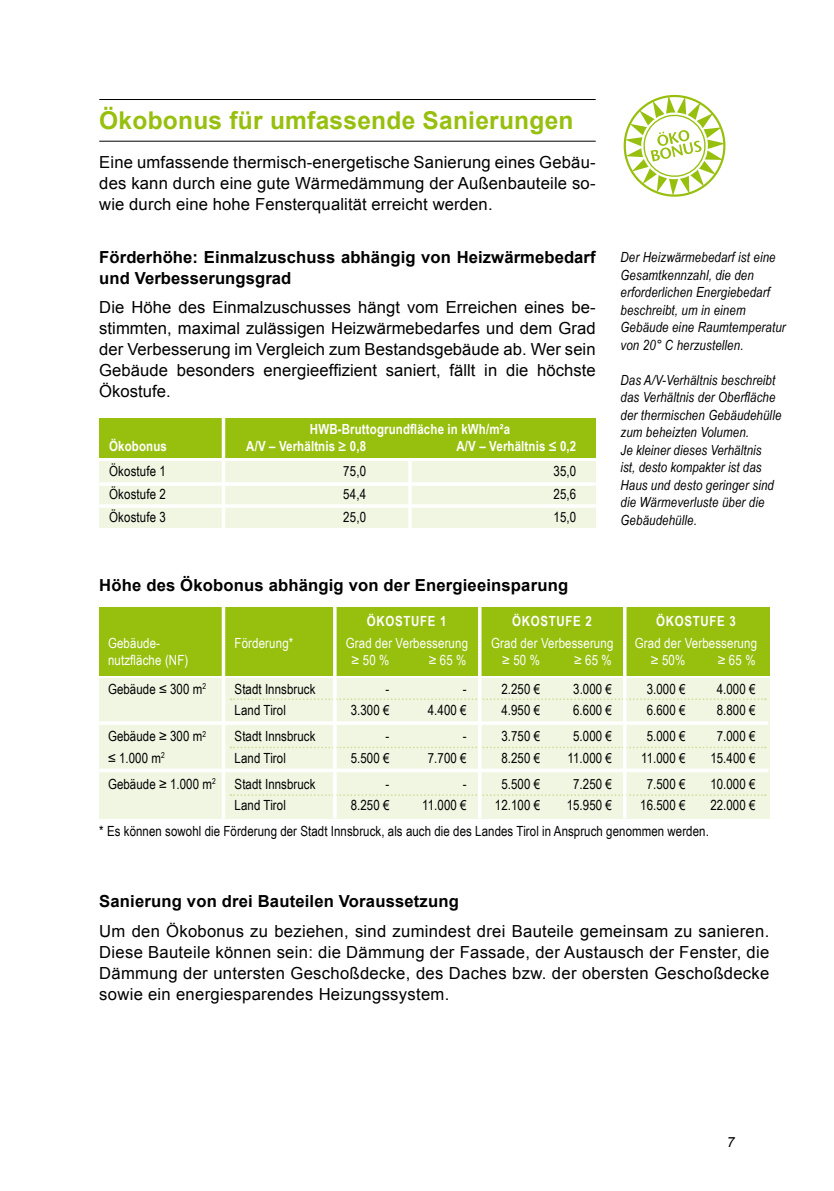
<style>
.page{position:relative;width:834px;height:1191px;background:#fff}
.page>*{position:absolute;margin:0;border:0;box-sizing:border-box;transform-origin:0 0}
.t1{font:700 24.5px "Arial";letter-spacing:.01em;color:#97bf0d}
.t2{font:16.62px/21px "Arial";letter-spacing:.005em;color:#000;text-align:justify}
.t3{font:700 16.62px/21px "Arial";letter-spacing:.01em;color:#000}
.t4{font:14px "Arial Narrow";letter-spacing:.005em;color:#000}
.t5{font:italic 14px/17.5px "Arial Narrow";letter-spacing:.01em;color:#000}
.t6{font:14px "Arial Narrow";letter-spacing:.01em;color:#fff}
.t7{font:700 14px "Arial Narrow";letter-spacing:.01em;color:#fff}
.t8{font:700 14px "Arial Narrow";letter-spacing:.05em;color:#fff}
.t9{font:italic 14px "Arial";color:#000}
</style>
<div class="page">
<div style="left:99px;top:418px;width:496px;height:40px;background:#97bf0d"></div>
<div style="left:99px;top:461px;width:496px;height:66px;background:#f1f6e3"></div>
<hr style="left:99px;top:482px;width:496px;height:4px;background:#fff">
<hr style="left:99px;top:504px;width:496px;height:4px;background:#fff">
<svg style="left:623px;top:94px;width:103px;height:103px"></svg>
<hr style="left:99px;top:99px;width:496px;height:1px;background:#000">
<hr style="left:99px;top:141px;width:496px;height:1px;background:#000">
<div style="left:99px;top:606px;width:670px;height:69px;background:#97bf0d"></div>
<div style="left:99px;top:678px;width:670px;height:140px;background:#f1f6e3"></div>
<svg style="left:99px;top:768px;width:669px;height:4px;fill:#fff"></svg>
<svg style="left:230px;top:698px;width:535px;height:2px"></svg>
<svg style="left:230px;top:746px;width:535px;height:2px"></svg>
<svg style="left:230px;top:794px;width:535px;height:2px"></svg>
<hr style="left:99px;top:721px;width:669px;height:4px;background:#fff">
<hr style="left:478px;top:601px;width:3px;height:217px;background:#fff">
<hr style="left:623px;top:601px;width:3px;height:217px;background:#fff">
<hr style="left:222px;top:601px;width:3px;height:218px;background:#fff">
<hr style="left:333px;top:601px;width:3px;height:217px;background:#fff">
<hr style="left:408px;top:458px;width:4px;height:73px;background:#fff">
<hr style="left:222px;top:413px;width:3px;height:129px;background:#fff">
<h1 class="t1" style="left:99px;top:105px;width:475px">Ökobonus für umfassende Sanierungen</h1>
<p class="t2" style="left:99px;top:152px;width:497px">Eine umfassende thermisch-energetische Sanierung eines Gebäu&shy;des kann durch eine gute Wärmedämmung der Außenbauteile so&shy;wie durch eine hohe Fensterqualität erreicht werden.</p>
<p class="t3" style="left:99px;top:247px;width:498px">Förderhöhe: Einmalzuschuss abhängig von Heizwärmebedarf und Verbesserungsgrad</p>
<p class="t2" style="left:99px;top:297px;width:498px">Die Höhe des Einmalzuschusses hängt vom Erreichen eines be&shy;stimmten, maximal zulässigen Heizwärmebedarfes und dem Grad der Verbesserung im Vergleich zum Bestandsgebäude ab. Wer sein Gebäude besonders energieeffizient saniert, fällt in die höchste Ökostufe.</p>
<p class="t7" style="left:310px;top:418px;width:201px">HWB-Bruttogrundfläche in kWh/m²a</p>
<p class="t7" style="left:109px;top:435px;width:59px">Ökobonus</p>
<p class="t7" style="left:246px;top:435px;width:121px">A/V – Verhältnis ≥ 0,8</p>
<p class="t7" style="left:456px;top:435px;width:121px">A/V – Verhältnis ≤ 0,2</p>
<p class="t4" style="left:109px;top:461px;width:58px">Ökostufe 1</p>
<p class="t4" style="left:343px;top:461px;width:24px">75,0</p>
<p class="t4" style="left:553px;top:461px;width:24px">35,0</p>
<p class="t4" style="left:109px;top:483px;width:58px">Ökostufe 2</p>
<p class="t4" style="left:343px;top:483px;width:24px">54,4</p>
<p class="t4" style="left:553px;top:483px;width:24px">25,6</p>
<p class="t4" style="left:109px;top:506px;width:58px">Ökostufe 3</p>
<p class="t4" style="left:343px;top:506px;width:24px">25,0</p>
<p class="t4" style="left:553px;top:506px;width:24px">15,0</p>
<p class="t5" style="left:620px;top:248px;width:167px">Der Heizwärmebedarf ist eine<br>Gesamtkennzahl, die den erforderlichen Energiebedarf beschreibt, um in einem<br>Gebäude eine Raumtemperatur von 20° C herzustellen.</p>
<p class="t5" style="left:620px;top:371px;width:162px">Das A/V-Verhältnis beschreibt das Verhältnis der Oberfläche der thermischen Gebäudehülle zum beheizten Volumen.<br>Je kleiner dieses Verhältnis<br>ist, desto kompakter ist das<br>Haus und desto geringer sind die Wärmeverluste über die<br>Gebäudehülle.</p>
<p class="t3" style="left:99px;top:575px;width:470px">Höhe des Ökobonus abhängig von der Energieeinsparung</p>
<p class="t8" style="left:367px;top:611px;width:81px">ÖKOSTUFE 1</p>
<p class="t8" style="left:512px;top:611px;width:81px">ÖKOSTUFE 2</p>
<p class="t8" style="left:656px;top:611px;width:81px">ÖKOSTUFE 3</p>
<p class="t6" style="left:108px;top:633px;width:54px">Gebäude-</p>
<p class="t6" style="left:234px;top:633px;width:60px">Förderung*</p>
<p class="t6" style="left:346px;top:633px;width:124px">Grad der Verbesserung</p>
<p class="t6" style="left:491px;top:633px;width:124px">Grad der Verbesserung</p>
<p class="t6" style="left:634px;top:633px;width:124px">Grad der Verbesserung</p>
<p class="t6" style="left:108px;top:650px;width:82px">nutzfläche (NF)</p>
<p class="t6" style="left:351px;top:650px;width:39px">≥50%</p>
<p class="t6" style="left:428px;top:650px;width:39px">≥65%</p>
<p class="t6" style="left:502px;top:650px;width:39px">≥50%</p>
<p class="t6" style="left:574px;top:650px;width:39px">≥65%</p>
<p class="t6" style="left:650px;top:650px;width:36px">≥ 50%</p>
<p class="t6" style="left:717px;top:650px;width:39px">≥65%</p>
<p class="t4" style="left:108px;top:678px;width:99px">Gebäude ≤ 300 m<sup>2</sup></p>
<p class="t4" style="left:234px;top:678px;width:82px">Stadt Innsbruck</p>
<p class="t4" style="left:385px;top:678px;width:5px">-</p>
<p class="t4" style="left:462px;top:678px;width:5px">-</p>
<p class="t4" style="left:501px;top:678px;width:40px">2.250 €</p>
<p class="t4" style="left:573px;top:678px;width:40px">3.000 €</p>
<p class="t4" style="left:646px;top:678px;width:40px">3.000 €</p>
<p class="t4" style="left:716px;top:678px;width:40px">4.000 €</p>
<p class="t4" style="left:234px;top:700px;width:53px">Land Tirol</p>
<p class="t4" style="left:351px;top:700px;width:40px">3.300 €</p>
<p class="t4" style="left:428px;top:700px;width:40px">4.400 €</p>
<p class="t4" style="left:501px;top:700px;width:40px">4.950 €</p>
<p class="t4" style="left:573px;top:700px;width:40px">6.600 €</p>
<p class="t4" style="left:646px;top:700px;width:40px">6.600 €</p>
<p class="t4" style="left:716px;top:700px;width:40px">8.800 €</p>
<p class="t4" style="left:108px;top:726px;width:99px">Gebäude ≥ 300 m<sup>2</sup></p>
<p class="t4" style="left:234px;top:726px;width:82px">Stadt Innsbruck</p>
<p class="t4" style="left:385px;top:726px;width:5px">-</p>
<p class="t4" style="left:462px;top:726px;width:5px">-</p>
<p class="t4" style="left:501px;top:726px;width:40px">3.750 €</p>
<p class="t4" style="left:573px;top:726px;width:40px">5.000 €</p>
<p class="t4" style="left:646px;top:726px;width:40px">5.000 €</p>
<p class="t4" style="left:716px;top:726px;width:40px">7.000 €</p>
<p class="t4" style="left:108px;top:747px;width:58px">≤ 1.000 m<sup>2</sup></p>
<p class="t4" style="left:234px;top:747px;width:53px">Land Tirol</p>
<p class="t4" style="left:351px;top:747px;width:40px">5.500 €</p>
<p class="t4" style="left:428px;top:747px;width:40px">7.700 €</p>
<p class="t4" style="left:501px;top:747px;width:40px">8.250 €</p>
<p class="t4" style="left:567px;top:747px;width:46px">11.000 €</p>
<p class="t4" style="left:641px;top:747px;width:46px">11.000 €</p>
<p class="t4" style="left:710px;top:747px;width:47px">15.400 €</p>
<p class="t4" style="left:108px;top:773px;width:109px">Gebäude ≥ 1.000 m<sup>2</sup></p>
<p class="t4" style="left:234px;top:773px;width:82px">Stadt Innsbruck</p>
<p class="t4" style="left:385px;top:773px;width:5px">-</p>
<p class="t4" style="left:462px;top:773px;width:5px">-</p>
<p class="t4" style="left:501px;top:773px;width:40px">5.500 €</p>
<p class="t4" style="left:573px;top:773px;width:40px">7.250 €</p>
<p class="t4" style="left:646px;top:773px;width:40px">7.500 €</p>
<p class="t4" style="left:710px;top:773px;width:47px">10.000 €</p>
<p class="t4" style="left:234px;top:795px;width:53px">Land Tirol</p>
<p class="t4" style="left:351px;top:795px;width:40px">8.250 €</p>
<p class="t4" style="left:422px;top:795px;width:46px">11.000 €</p>
<p class="t4" style="left:495px;top:795px;width:47px">12.100 €</p>
<p class="t4" style="left:566px;top:795px;width:47px">15.950 €</p>
<p class="t4" style="left:640px;top:795px;width:47px">16.500 €</p>
<p class="t4" style="left:710px;top:795px;width:47px">22.000 €</p>
<p class="t4" style="left:99px;top:821px;width:611px">* Es können sowohl die Förderung der Stadt Innsbruck, als auch die des Landes Tirol in Anspruch genommen werden.</p>
<p class="t3" style="left:99px;top:891px;width:361px">Sanierung von drei Bauteilen Voraussetzung</p>
<p class="t2" style="left:99px;top:921px;width:671px">Um den Ökobonus zu beziehen, sind zumindest drei Bauteile gemeinsam zu sanieren.<br>Diese Bauteile können sein: die Dämmung der Fassade, der Austausch der Fenster, die Dämmung der untersten Geschoßdecke, des Daches bzw. der obersten Geschoßdecke sowie ein energiesparendes Heizungssystem.</p>
<p class="t9" style="left:726px;top:1132px;width:9px">7</p>
</div>
